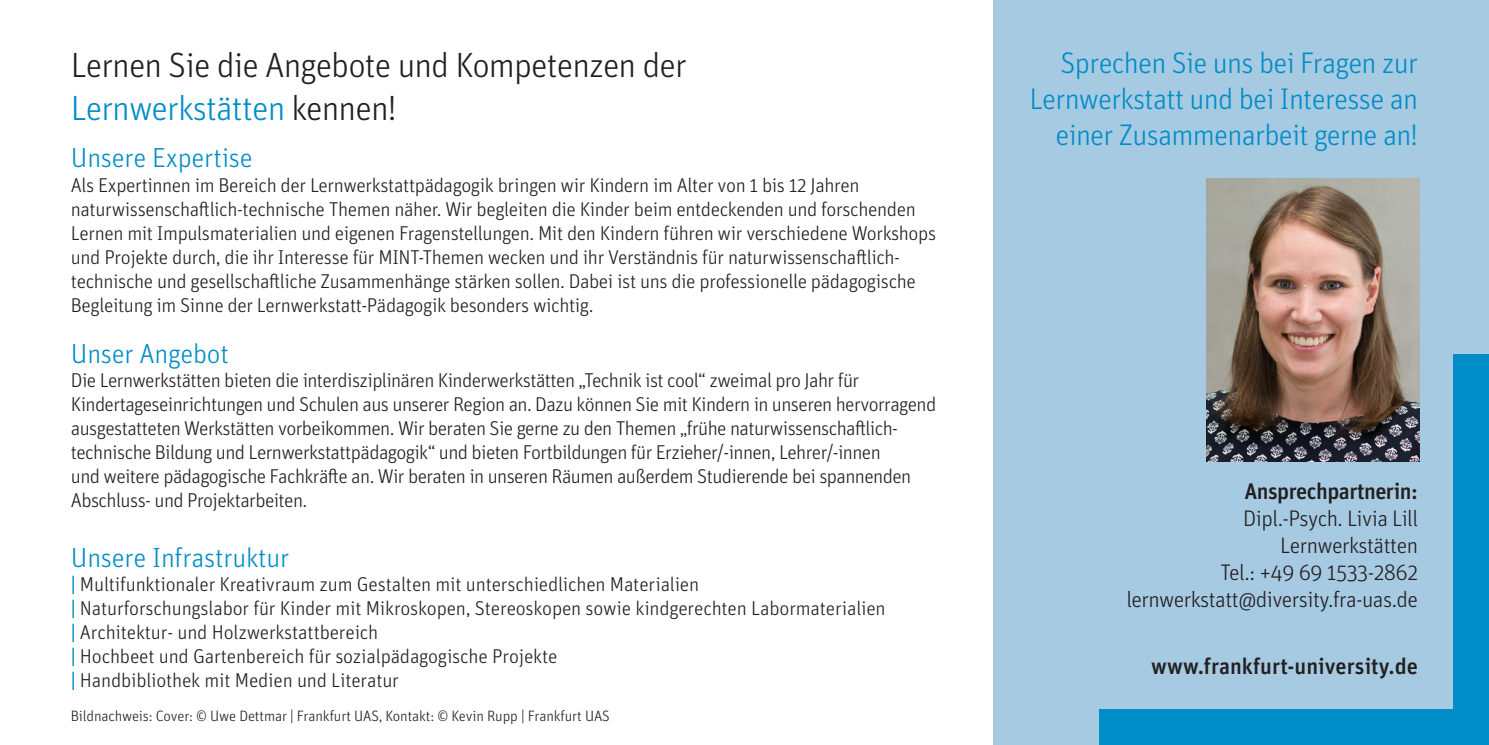
<style>
.page{position:relative;width:1489px;height:745px;background:#fff}
.page>*{position:absolute;margin:0;border:0;box-sizing:border-box;transform-origin:0 0}
.t1{font:300 35px/42px "Unit Pro";letter-spacing:-.025em;color:#231f20}
.t2{font:300 29.75px/35.8px "Unit Pro";letter-spacing:-.025em;color:#008cc7;text-align:right}
.t3{font:300 27.5px "Unit Pro";letter-spacing:-.01em;color:#008cc7}
.t4{font:300 22.5px/27px "Unit Pro";letter-spacing:-.025em;color:#231f20;text-align:right}
.t5{font:500 22.5px "Unit Pro";color:#231f20}
.t6{font:500 22.5px "Unit Pro";letter-spacing:-.025em;color:#231f20}
.t7{font:300 20px/24px "Unit Pro";letter-spacing:-.02em;color:#231f20}
.t8{font:300 15px "Unit Pro";letter-spacing:-.01em;color:#231f20}
.s1{color:#008cc7}
.s2{font-weight:500;color:#008cc7}
</style>
<div class="page">
<div style="left:993px;top:0;width:495px;height:744px;background:#a6cae2"></div>
<img style="left:1206px;top:178px;width:213px;height:283px">
<div style="left:1098px;top:709px;width:390px;height:35px;background:#008cc7"></div>
<div style="left:1453px;top:354px;width:35px;height:390px;background:#008cc7"></div>
<h1 class="t1" style="left:71px;top:43px;width:617px">Lernen Sie die Angebote und Kompetenzen der<br><span class="s1">Lernwerkstätten</span> kennen!</h1>
<h3 class="t3" style="left:71px;top:140px;width:183px">Unsere Expertise</h3>
<p class="t7" style="left:71px;top:172px;width:866px">Als Expertinnen im Bereich der Lernwerkstattpädagogik bringen wir Kindern im Alter von 1 bis 12 Jahren naturwissenschaftlich-technische Themen näher. Wir begleiten die Kinder beim entdeckenden und forschenden Lernen mit Impulsmaterialien und eigenen Fragenstellungen. Mit den Kindern führen wir verschiedene Workshops und Projekte durch, die ihr Interesse für MINT-Themen wecken und ihr Verständnis für naturwissenschaftlich&shy;technische und gesellschaftliche Zusammenhänge stärken sollen. Dabei ist uns die professionelle pädagogische Begleitung im Sinne der Lernwerkstatt-Pädagogik besonders wichtig.</p>
<h3 class="t3" style="left:71px;top:335px;width:159px">Unser Angebot</h3>
<p class="t7" style="left:71px;top:367px;width:866px">Die Lernwerkstätten bieten die interdisziplinären Kinderwerkstätten „Technik ist cool“ zweimal pro Jahr für Kindertageseinrichtungen und Schulen aus unserer Region an. Dazu können Sie mit Kindern in unseren hervorragend ausgestatteten Werkstätten vorbeikommen. Wir beraten Sie gerne zu den Themen „frühe naturwissenschaftlich&shy;technische Bildung und Lernwerkstattpädagogik“ und bieten Fortbildungen für Erzieher/-innen, Lehrer/-innen<br>und weitere pädagogische Fachkräfte an. Wir beraten in unseren Räumen außerdem Studierende bei spannenden Abschluss- und Projektarbeiten.</p>
<h3 class="t3" style="left:71px;top:539px;width:220px">Unsere Infrastruktur</h3>
<p class="t7" style="left:71px;top:571px;width:816px"><span class="s2">|</span> Multifunktionaler Kreativraum zum Gestalten mit unterschiedlichen Materialien<br><span class="s2">|</span> Naturforschungslabor für Kinder mit Mikroskopen, Stereoskopen sowie kindgerechten Labormaterialien <span class="s2">|</span> Architektur- und Holzwerkstattbereich<br><span class="s2">|</span> Hochbeet und Gartenbereich für sozialpädagogische Projekte<br><span class="s2">|</span> Handbibliothek mit Medien und Literatur</p>
<p class="t8" style="left:71px;top:706px;width:540px">Bildnachweis: Cover: © Uwe Dettmar | Frankfurt UAS, Kontakt: © Kevin Rupp | Frankfurt UAS</p>
<h2 class="t2" style="left:1029px;top:44px;width:390px">Sprechen Sie uns bei Fragen zur<br>Lernwerkstatt und bei Interesse an einer Zusammenarbeit gerne an!</h2>
<p class="t6" style="left:1244px;top:475px;width:175px">Ansprechpartnerin:</p>
<p class="t4" style="left:1126px;top:504px;width:293px">Dipl.-Psych. Livia Lill<br>Lernwerkstätten<br>Tel.: +49 69 1533-2862 lernwerkstatt@diversity.fra-uas.de</p>
<p class="t5" style="left:1151px;top:649px;width:268px">www.frankfurt-university.de</p>
</div>
